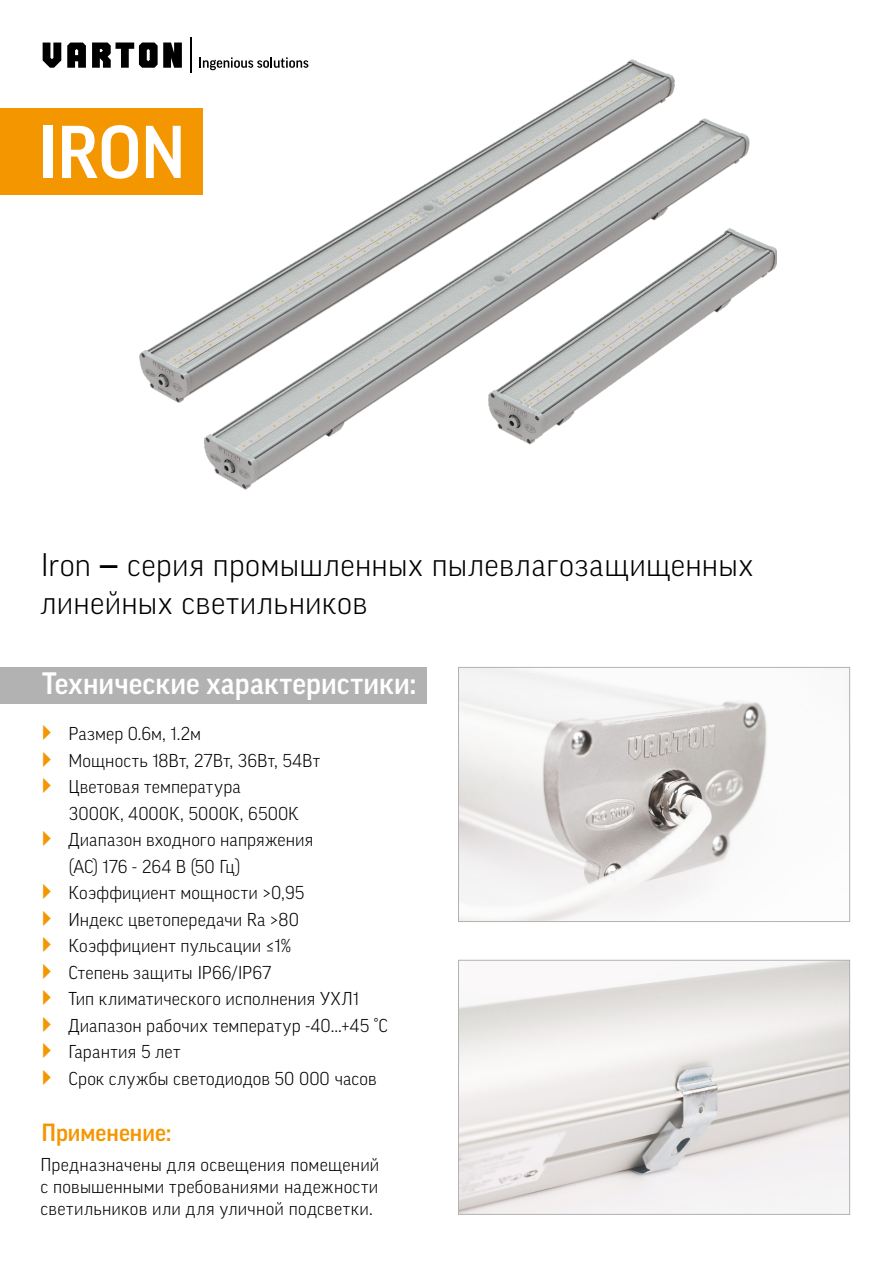
<style>
.page{position:relative;width:893px;height:1263px;background:#fff}
.page>*{position:absolute;margin:0;border:0;box-sizing:border-box;transform-origin:0 0}
.t1{font:500 72px "Good Pro";color:#fff}
.t2{font:300 31.5px/37.8px "Good Pro";letter-spacing:.01em;color:#000}
.t3{font:500 29.85px "Good Pro";letter-spacing:.005em;color:#fff}
.t4{font:500 24px "Good Pro";color:#f49600}
.t5{font:300 18px/26.5px "Good Pro";letter-spacing:.01em;color:#000}
.s1{font-weight:500}
</style>
<div class="page">
<svg style="left:43px;top:43px;width:76px;height:25px"></svg>
<div style="left:0;top:108px;width:202px;height:87px;background:#f49600"></div>
<img style="left:119px;top:37px;width:657px;height:453px">
<div style="left:0;top:667px;width:427px;height:36px;background:#b3b2b2"></div>
<img style="left:460px;top:669px;width:307px;height:251px">
<img style="left:460px;top:962px;width:388px;height:251px">
<div style="left:458px;top:667px;width:392px;height:255px;border:1px solid #b3b2b2"></div>
<div style="left:458px;top:960px;width:392px;height:255px;border:1px solid #b3b2b2"></div>
<h1 class="t1" style="left:38px;top:111px;width:150px">IRON</h1>
<h2 class="t2" style="left:40px;top:546px;width:714px">Iron <span class="s1">—</span> серия промышленных пылевлагозащищенных линейных светильников</h2>
<h3 class="t3" style="left:42px;top:666px;width:375px">Технические характеристики:</h3>
<p class="t5" style="left:68px;top:720px;width:321px">Размер 0.6м, 1.2м<br>Мощность 18Вт, 27Вт, 36Вт, 54Вт<br>Цветовая температура<br>3000К, 4000К, 5000К, 6500К<br>Диапазон входного напряжения<br>(AC) 176 - 264 В (50 Гц)<br>Коэффициент мощности &gt;0,95<br>Индекс цветопередачи Ra &gt;80<br>Коэффициент пульсации ≤1%<br>Степень защиты IP66/IP67<br>Tип климатического исполнения УХЛ1<br>Диапазон рабочих температур -40…+45 °С<br>Гарантия 5 лет<br>Срок службы светодиодов 50 000 часов</p>
<h3 class="t4" style="left:42px;top:1119px;width:131px">Применение:</h3>
<p class="t5" style="left:40px;top:1154px;width:340px;line-height:21.6px;text-align:justify">Предназначены для освещения помещений с повышенными требованиями надежности светильников или для уличной подсветки.</p>
</div>
